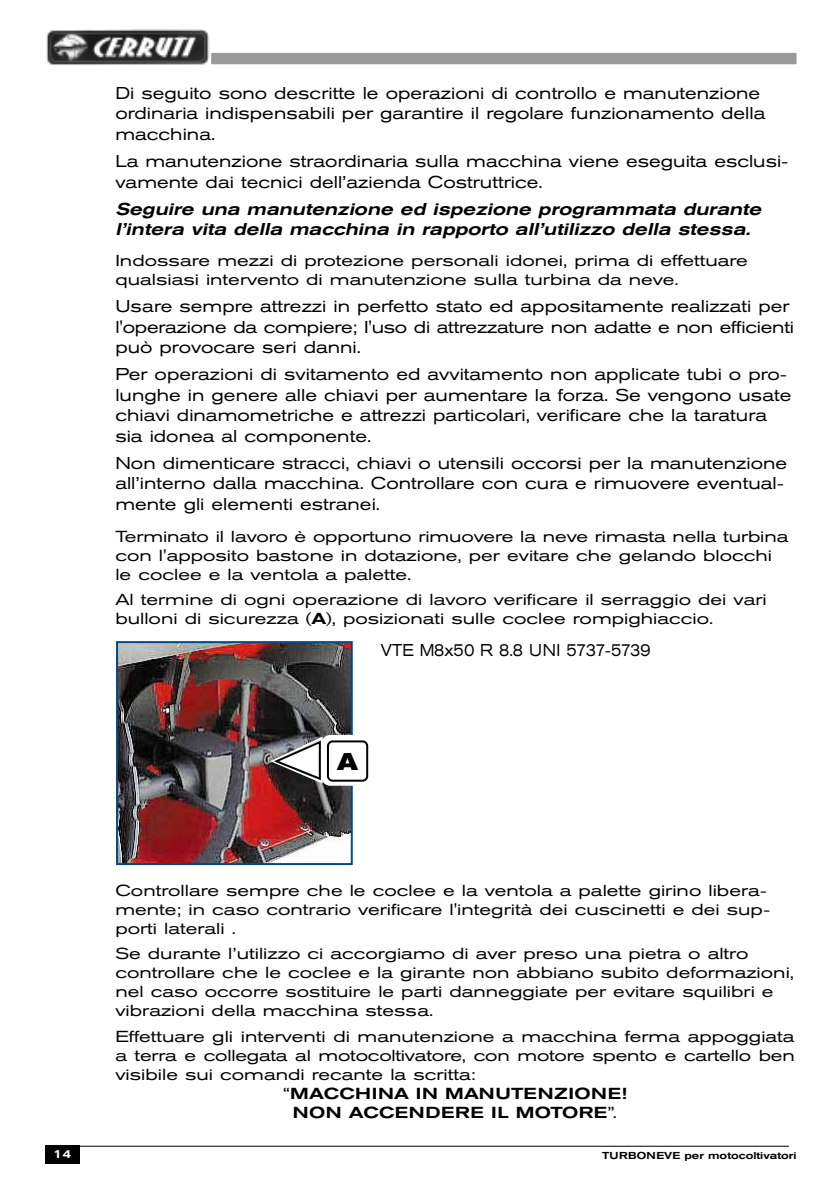
<style>
.page{position:relative;width:840px;height:1190px;background:#fff}
.page>*{position:absolute;margin:0;border:0;box-sizing:border-box;transform-origin:0 0}
.t1{font:700 expanded 24px "Akzidenz Grotesk BE";color:#000}
.t2{font:expanded 17px/20.4px "Akzidenz Grotesk BE";color:#000}
.t3{font:italic 500 expanded 17px/20.4px "Akzidenz Grotesk BE";color:#000}
.t4{font:expanded 17px "Akzidenz Grotesk BE";color:#000;scale:.85 1}
.t5{font:expanded 15.8px/19px "Akzidenz Grotesk BE";color:#000;scale:1.07 1}
.t6{font:500 expanded 15.8px "Akzidenz Grotesk BE";letter-spacing:.02em;color:#000;scale:1.07 1}
.t7{font:500 expanded 12px "Akzidenz Grotesk BE";color:#fff}
.t8{font:500 expanded 10px "Akzidenz Grotesk BE";color:#000}
.s1{font-weight:500}
.s2{font-weight:400}
</style>
<div class="page">
<img style="left:46px;top:30px;width:164px;height:36px">
<div style="left:211px;top:53px;width:586px;height:11px;background:#999"></div>
<hr style="left:46px;top:1146px;width:743px;height:1px;background:#000">
<div style="left:45px;top:1145px;width:35px;height:19px;background:#000"></div>
<img style="left:119px;top:644px;width:231px;height:218px">
<div style="left:116px;top:641px;width:237px;height:224px;border:2px solid #004b84"></div>
<div style="left:321px;top:735px;width:54px;height:51px;background:#fff;border-radius:9px"></div>
<div style="left:327px;top:740px;width:41px;height:42px;border:2px solid #000;border-radius:5px"></div>
<svg style="left:268px;top:735px;width:56px;height:50px"></svg>
<p class="t2" style="left:115px;top:85px;width:651px">Di seguito sono descritte le operazioni di controllo e manutenzione ordinaria indispensabili per garantire il regolare funzionamento della macchina.</p>
<p class="t2" style="left:115px;top:153px;width:675px">La manutenzione straordinaria sulla macchina viene eseguita esclusi&shy;vamente dai tecnici dell’azienda Costruttrice.</p>
<p class="t3" style="left:115px;top:200px;width:651px">Seguire una manutenzione ed ispezione programmata durante l’intera vita della macchina in rapporto all’utilizzo della stessa.</p>
<p class="t5" style="left:115px;top:252px;width:593px">Indossare mezzi di protezione personali idonei, prima di effettuare qualsiasi intervento di manutenzione sulla turbina da neve.</p>
<p class="t2" style="left:115px;top:298px;width:680px">Usare sempre attrezzi in perfetto stato ed appositamente realizzati per l'operazione da compiere; I'uso di attrezzature non adatte e non efficienti può provocare seri danni.</p>
<p class="t2" style="left:115px;top:366px;width:678px">Per operazioni di svitamento ed avvitamento non applicate tubi o pro&shy;lunghe in genere alle chiavi per aumentare la forza. Se vengono usate chiavi dinamometriche e attrezzi particolari, verificare che la taratura sia idonea al componente.</p>
<p class="t2" style="left:115px;top:454px;width:673px">Non dimenticare stracci, chiavi o utensili occorsi per la manutenzione all’interno dalla macchina. Controllare con cura e rimuovere eventual&shy;mente gli elementi estranei.</p>
<p class="t5" style="left:115px;top:528px;width:630px">Terminato il lavoro è opportuno rimuovere la neve rimasta nella turbina con l'apposito bastone in dotazione, per evitare che gelando blocchi le coclee e la ventola a palette.</p>
<p class="t5" style="left:115px;top:592px;width:610px">Al termine di ogni operazione di lavoro verificare il serraggio dei vari bulloni di sicurezza (<span class="s1">A</span>), posizionati sulle coclee rompighiaccio.</p>
<p class="t4" style="left:381px;top:644px;width:319px">VTE M8x50 R 8.8 UNI 5737-5739</p>
<h1 class="t1" style="left:337px;top:753px;width:23px">A</h1>
<p class="t5" style="left:115px;top:882px;width:613px">Controllare sempre che le coclee e la ventola a palette girino libera&shy;mente; in caso contrario verificare l'integrità dei cuscinetti e dei sup&shy;porti laterali .</p>
<p class="t5" style="left:115px;top:946px;width:636px">Se durante l’utilizzo ci accorgiamo di aver preso una pietra o altro controllare che le coclee e la girante non abbiano subito deformazioni, nel caso occorre sostituire le parti danneggiate per evitare squilibri e vibrazioni della macchina stessa.</p>
<p class="t5" style="left:115px;top:1028px;width:636px">Effettuare gli interventi di manutenzione a macchina ferma appoggiata</p>
<p class="t5" style="left:115px;top:1047px;width:636px">a terra e collegata al motocoltivatore, con motore spento e cartello ben</p>
<p class="t5" style="left:115px;top:1066px;width:338px">visibile sui comandi recante la scritta:</p>
<p class="t6" style="left:283px;top:1088px;width:323px"><span class="s2">“</span>MACCHINA IN MANUTENZIONE!</p>
<p class="t6" style="left:293px;top:1107px;width:305px">NON ACCENDERE IL MOTORE<span class="s2">”.</span></p>
<p class="t7" style="left:54px;top:1149px;width:20px">14</p>
<p class="t8" style="left:602px;top:1152px;width:196px">TURBONEVE per motocoltivatori</p>
</div>
